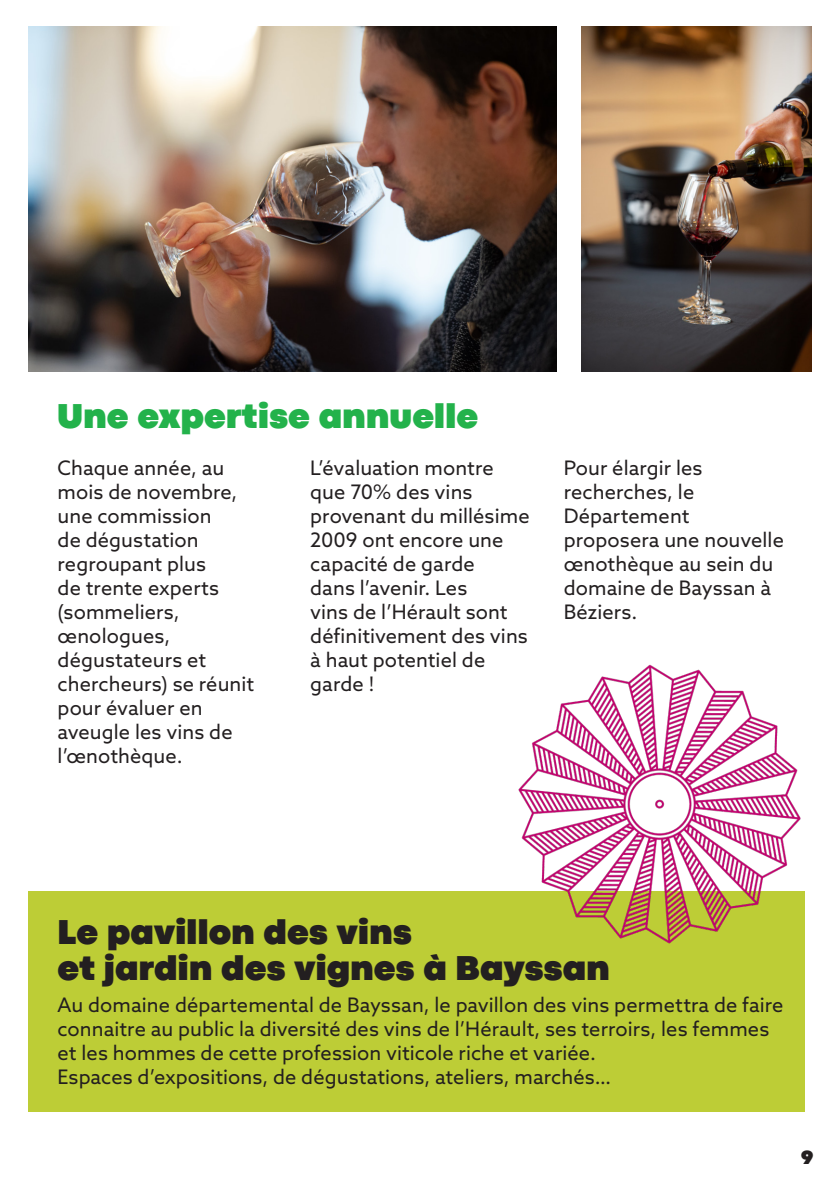
<style>
.page{position:relative;width:840px;height:1191px;background:#fff}
.page>*{position:absolute;margin:0;border:0;box-sizing:border-box;transform-origin:0 0}
.TITRE_2_SOMMAIRE{font:900 36px "Codec Pro";letter-spacing:.005em;color:#231f20}
.TITRE_2_SOMMAIRE-2{font:900 36px "Codec Pro";letter-spacing:.005em;color:#23b24b}
.TITRE_2_SOMMAIRE-3{font:20px/24px "Azo Sans";letter-spacing:.005em;color:#231f20}
.t1{font:900 20px "Codec Pro";color:#231f20}
</style>
<div class="page">
<div style="left:28px;top:891px;width:776px;height:221px;background:#bdcd36"></div>
<img style="left:28px;top:27px;width:528px;height:344px">
<img style="left:581px;top:27px;width:230px;height:344px">
<img style="left:518px;top:664px;width:287px;height:304px">
<p class="TITRE_2_SOMMAIRE-2" style="left:57px;top:395px;width:422px">Une expertise annuelle</p>
<p class="TITRE_2_SOMMAIRE-3" style="left:58px;top:455px;width:198px">Chaque année, au mois de novembre, une commission<br>de dégustation regroupant plus<br>de trente experts (sommeliers, œnologues, dégustateurs et chercheurs) se réunit pour évaluer en aveugle les vins de l’œnothèque.</p>
<p class="TITRE_2_SOMMAIRE-3" style="left:310px;top:455px;width:221px">L’évaluation montre que 70% des vins provenant du millésime<br>2009 ont encore une capacité de garde<br>dans l’avenir. Les<br>vins de l’Hérault sont définitivement des vins à haut potentiel de garde !</p>
<p class="TITRE_2_SOMMAIRE-3" style="left:563px;top:455px;width:221px">Pour élargir les recherches, le<br>Département proposera une nouvelle œnothèque au sein du domaine de Bayssan à<br>Béziers.</p>
<p class="TITRE_2_SOMMAIRE" style="left:58px;top:910px;width:355px">Le pavillon des vins</p>
<p class="TITRE_2_SOMMAIRE" style="left:58px;top:946px;width:553px">et jardin des vignes à Bayssan</p>
<p class="TITRE_2_SOMMAIRE-3" style="left:58px;top:992px;width:727px">Au domaine départemental de Bayssan, le pavillon des vins permettra de faire connaitre au public la diversité des vins de l’Hérault, ses terroirs, les femmes et les hommes de cette profession viticole riche et variée.</p>
<p class="TITRE_2_SOMMAIRE-3" style="left:58px;top:1064px;width:554px">Espaces d’expositions, de dégustations, ateliers, marchés…</p>
<p class="t1" style="left:800px;top:1145px;width:14px">9</p>
</div>
